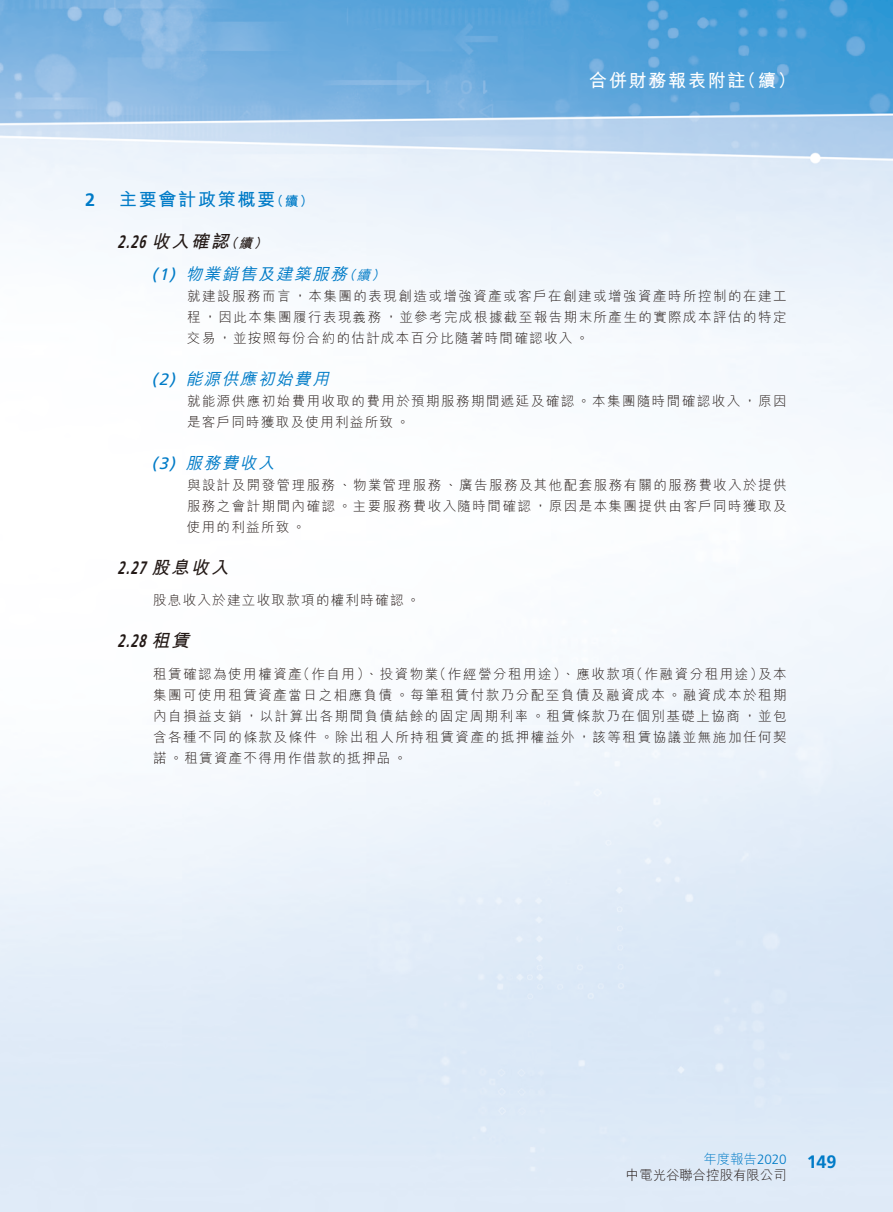
<style>
.page{position:relative;width:893px;height:1212px;background:#fff}
.page>*{position:absolute;margin:0;border:0;box-sizing:border-box;transform-origin:0 0}
.t1{font:italic 700 18px "Frutiger LT Std";color:#231916;scale:.7 1}
.t2{font:700 18px "M Hei HK";letter-spacing:.095em;color:#fff}
.t3{font:700 18px "M Hei HK";letter-spacing:.095em;color:#007bc7}
.t4{font:700 18px "Frutiger LT Std";color:#007bc7}
.t5{font:italic 500 16.5px "M Hei HK";color:#007bc7}
.t6{font:300 13.5px/21px "M Hei HK";letter-spacing:.105em;color:#231916;text-align:justify}
.t7{font:300 13.5px/16.5px "M Hei HK";letter-spacing:-.01em;color:#231916;text-align:right}
.s1{font-size:13.5px}
.s2{font-family:"M Hei HK"}
.s3{font-family:"M Hei HK";font-size:13.5px}
.s4{font-family:"Frutiger LT Std";font-weight:400}
.s5{color:#007bc7}
.s6{font-family:"Frutiger LT Std";color:#007bc7}
</style>
<div class="page">
<img style="left:0;top:0;width:893px;height:1212px">
<h1 class="t2" style="left:589px;top:68px;width:208px">合併財務報表附註（續）</h1>
<h1 class="t4" style="left:85px;top:189px;width:12px">2</h1>
<h1 class="t3" style="left:119px;top:186px;width:196px">主要會計政策概要<span class="s1">（續）</span></h1>
<h1 class="t1" style="left:117px;top:231px;width:221px">2.26 <span class="s2">收入確認</span><span class="s3">（續）</span></h1>
<p class="t5" style="left:152px;top:262px;width:239px"><span class="s4">(1)</span> 物業銷售及建築服務<span class="s1">（續）</span></p>
<p class="t6" style="left:187px;top:285px;width:601px">就建設服務而言，本集團的表現創造或增強資產或客戶在創建或增強資產時所控制的在建工程，因此本集團履行表現義務，並參考完成根據截至報告期末所產生的實際成本評估的特定交易，並按照每份合約的估計成本百分比隨著時間確認收入。</p>
<p class="t5" style="left:152px;top:367px;width:184px"><span class="s4">(2)</span> 能源供應初始費用</p>
<p class="t6" style="left:187px;top:390px;width:601px">就能源供應初始費用收取的費用於預期服務期間遞延及確認。本集團隨時間確認收入，原因是客戶同時獲取及使用利益所致。</p>
<p class="t5" style="left:152px;top:451px;width:129px"><span class="s4">(3)</span> 服務費收入</p>
<p class="t6" style="left:187px;top:474px;width:601px">與設計及開發管理服務、物業管理服務、廣告服務及其他配套服務有關的服務費收入於提供服務之會計期間內確認。主要服務費收入隨時間確認，原因是本集團提供由客戶同時獲取及使用的利益所致。</p>
<h1 class="t1" style="left:117px;top:557px;width:168px">2.27 <span class="s2">股息收入</span></h1>
<p class="t6" style="left:153px;top:590px;width:268px">股息收入於建立收取款項的權利時確認。</p>
<h1 class="t1" style="left:117px;top:630px;width:112px">2.28 <span class="s2">租賃</span></h1>
<p class="t6" style="left:153px;top:663px;width:635px">租賃確認為使用權資產（作自用）、投資物業（作經營分租用途）、應收款項（作融資分租用途）及本集團可使用租賃資產當日之相應負債。每筆租賃付款乃分配至負債及融資成本。融資成本於租期內自損益支銷，以計算出各期間負債結餘的固定周期利率。租賃條款乃在個別基礎上協商，並包含各種不同的條款及條件。除出租人所持租賃資產的抵押權益外，該等租賃協議並無施加任何契諾。租賃資產不得用作借款的抵押品。</p>
<p class="t7" style="left:626px;top:1150px;width:162px"><span class="s5">年度報告</span><span class="s6">2020<br></span>中電光谷聯合控股有限公司</p>
<h1 class="t4" style="left:807px;top:1151px;width:31px">149</h1>
</div>
